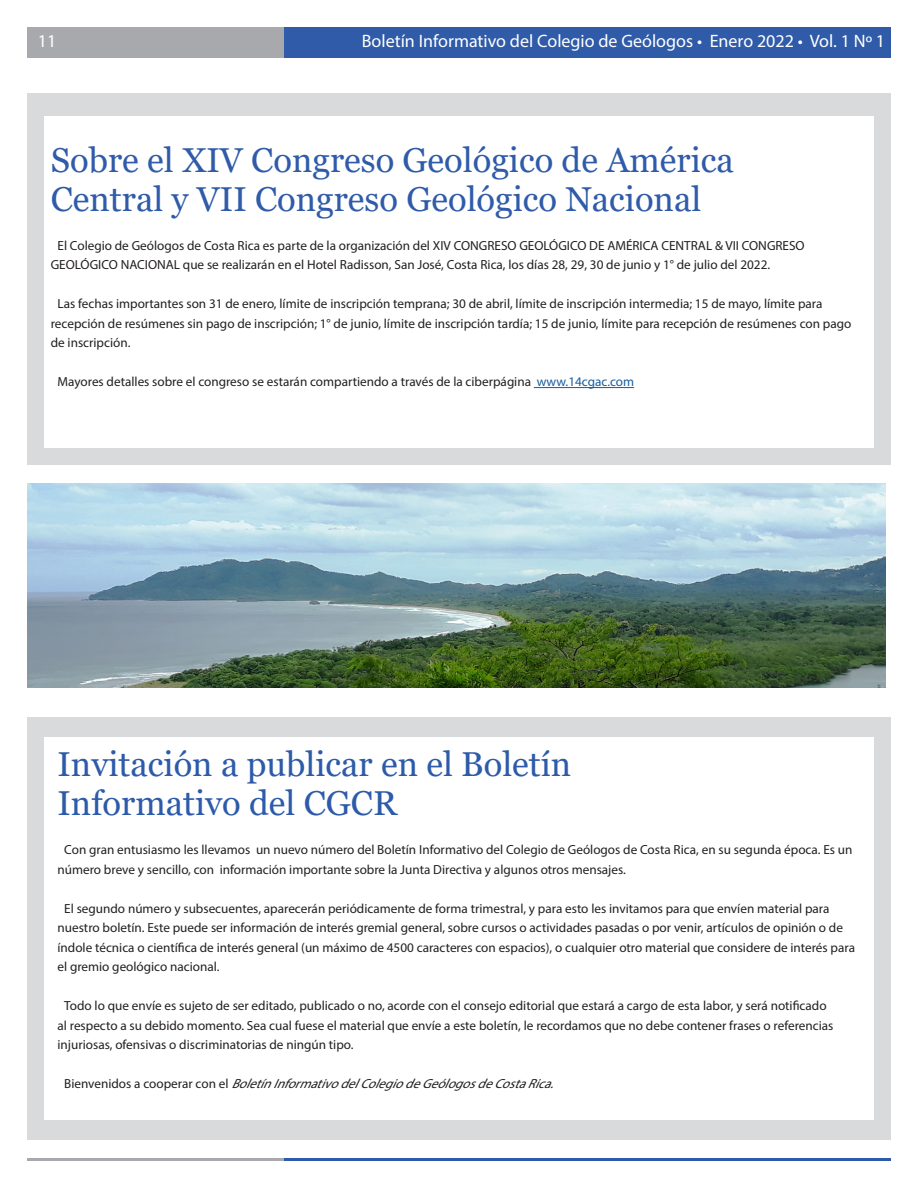
<style>
.page{position:relative;width:918px;height:1188px;background:#fff}
.page>*{position:absolute;margin:0;border:0;box-sizing:border-box;transform-origin:0 0}
.Title_Medium{font:34.5px/39px "Georgia";color:#2f5ba9}
.Title_Medium-2{font:34.5px/39px "Georgia";color:#2d5ba9}
.t1{font:18px "Myriad Pro";color:#fff}
.Normal_body_text{font:13.2px/19.5px "Myriad Pro";color:#231f20}
.Normal_body_text-2{font:italic 13.2px "Myriad Pro";color:#231f20}
.s1{color:#175d9e}
.s2{font-style:normal}
</style>
<div class="page">
<div style="left:284px;top:27px;width:607px;height:30px;background:#2f5ba9"></div>
<div style="left:27px;top:27px;width:257px;height:30px;background:#a8a9ad"></div>
<hr style="left:284px;top:1158px;width:607px;height:3px;background:#2d5ba9">
<hr style="left:27px;top:1158px;width:257px;height:3px;background:#a8a9ad">
<div style="left:27px;top:718px;width:864px;height:422px;background:#d9dadc"></div>
<div style="left:44px;top:737px;width:830px;height:382px;background:#fff"></div>
<div style="left:27px;top:93px;width:864px;height:371px;background:#d9dadc"></div>
<div style="left:44px;top:116px;width:830px;height:332px;background:#fff"></div>
<hr style="left:534px;top:387px;width:100px;height:1px;background:#175d9e">
<img style="left:27px;top:484px;width:858px;height:204px">
<h2 class="t1" style="left:38px;top:30px;width:20px">11</h2>
<h2 class="t1" style="left:362px;top:30px;width:525px">Boletín Informativo del Colegio de Geólogos • Enero 2022 • Vol. 1 Nº 1</h2>
<p class="Title_Medium" style="left:51px;top:141px;width:685px">Sobre el XIV Congreso Geológico de América<br>Central y VII Congreso Geológico Nacional</p>
<p class="Normal_body_text" style="left:51px;top:235px;width:755px;text-indent:7px">El Colegio de Geólogos de Costa Rica es parte de la organización del XIV CONGRESO GEOLÓGICO DE AMÉRICA CENTRAL &amp; VII CONGRESO<br>GEOLÓGICO NACIONAL que se realizarán en el Hotel Radisson, San José, Costa Rica, los días 28, 29, 30 de junio y 1° de julio del 2022.</p>
<p class="Normal_body_text" style="left:51px;top:294px;width:802px;text-indent:7px">Las fechas importantes son 31 de enero, límite de inscripción temprana; 30 de abril, límite de inscripción intermedia; 15 de mayo, límite para recepción de resúmenes sin pago de inscripción; 1° de junio, límite de inscripción tardía; 15 de junio, límite para recepción de resúmenes con pago de inscripción.</p>
<p class="Normal_body_text" style="left:58px;top:372px;width:578px">Mayores detalles sobre el congreso se estarán compartiendo a través de la ciberpágina <span class="s1">www.14cgac.com</span></p>
<p class="Title_Medium-2" style="left:58px;top:746px;width:515px">Invitación a publicar en el Boletín<br>Informativo del CGCR</p>
<p class="Normal_body_text" style="left:58px;top:840px;width:796px;text-indent:7px">Con gran entusiasmo les llevamos un nuevo número del Boletín Informativo del Colegio de Geólogos de Costa Rica, en su segunda época. Es un número breve y sencillo, con información importante sobre la Junta Directiva y algunos otros mensajes.</p>
<p class="Normal_body_text" style="left:58px;top:898px;width:799px;text-indent:7px">El segundo número y subsecuentes, aparecerán periódicamente de forma trimestral, y para esto les invitamos para que envíen material para nuestro boletín. Este puede ser información de interés gremial general, sobre cursos o actividades pasadas o por venir, artículos de opinión o de índole técnica o científica de interés general (un máximo de 4500 caracteres con espacios), o cualquier otro material que considere de interés para el gremio geológico nacional.</p>
<p class="Normal_body_text" style="left:58px;top:996px;width:777px;text-indent:7px">Todo lo que envíe es sujeto de ser editado, publicado o no, acorde con el consejo editorial que estará a cargo de esta labor, y será notificado al respecto a su debido momento. Sea cual fuese el material que envíe a este boletín, le recordamos que no debe contener frases o referencias injuriosas, ofensivas o discriminatorias de ningún tipo.</p>
<p class="Normal_body_text-2" style="left:64px;top:1076px;width:498px"><span class="s2">B i e n v e n i d o s a c o o p e r a r c o n e l</span> BoletínInformativodelColegiodeGeólogosdeCostaRica.</p>
</div>
